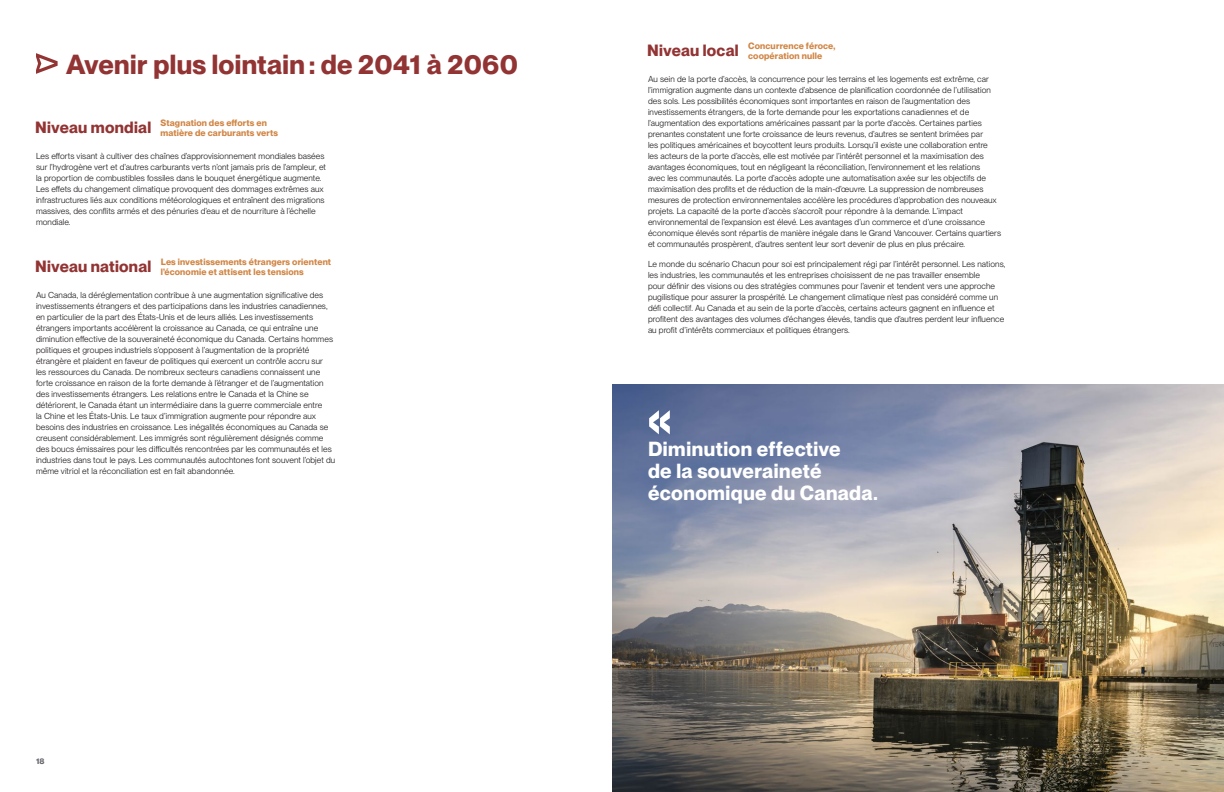
<style>
.page{position:relative;width:1224px;height:792px;background:#fff}
.page>*{position:absolute;margin:0;border:0;box-sizing:border-box;transform-origin:0 0}
.t1{font:700 52px "PP Neue Montreal";color:#fff}
.t2{font:700 27px "PP Neue Montreal";letter-spacing:.01em;color:#923433}
.t3{font:700 20px/22px "PP Neue Montreal";letter-spacing:.02em;color:#fff}
.t4{font:700 16px "PP Neue Montreal";letter-spacing:.015em;color:#923433}
.t5{font:700 9px/10px "PP Neue Montreal";letter-spacing:.015em;color:#d18645}
.t6{font:8.5px/11px "PP Neue Montreal";letter-spacing:.01em;color:#231f20}
.t7{font:700 8px "PP Neue Montreal";color:#63656a}
</style>
<div class="page">
<img style="left:612px;top:384px;width:612px;height:408px">
<svg style="left:36px;top:53px;width:22px;height:21px"></svg>
<h2 class="t2" style="left:66px;top:48px;width:453px">Avenir plus lointain : de 2041 à 2060</h2>
<h3 class="t4" style="left:35px;top:118px;width:118px">Niveau mondial</h3>
<p class="t5" style="left:161px;top:118px;width:119px">Stagnation des efforts en matière de carburants verts</p>
<p class="t6" style="left:36px;top:151px;width:292px">Les efforts visant à cultiver des chaînes d’approvisionnement mondiales basées sur l’hydrogène vert et d’autres carburants verts n’ont jamais pris de l’ampleur, et la proportion de combustibles fossiles dans le bouquet énergétique augmente.<br>Les effets du changement climatique provoquent des dommages extrêmes aux infrastructures liés aux conditions météorologiques et entraînent des migrations massives, des conflits armés et des pénuries d’eau et de nourriture à l’échelle mondiale.</p>
<h3 class="t4" style="left:35px;top:257px;width:118px">Niveau national</h3>
<p class="t5" style="left:161px;top:257px;width:172px">Les investissements étrangers orientent l’économie et attisent les tensions</p>
<p class="t6" style="left:36px;top:290px;width:301px">Au Canada, la déréglementation contribue à une augmentation significative des investissements étrangers et des participations dans les industries canadiennes, en particulier de la part des États-Unis et de leurs alliés. Les investissements étrangers importants accélèrent la croissance au Canada, ce qui entraîne une diminution effective de la souveraineté économique du Canada. Certains hommes politiques et groupes industriels s’opposent à l’augmentation de la propriété étrangère et plaident en faveur de politiques qui exercent un contrôle accru sur les ressources du Canada. De nombreux secteurs canadiens connaissent une forte croissance en raison de la forte demande à l’étranger et de l’augmentation des investissements étrangers. Les relations entre le Canada et la Chine se détériorent, le Canada étant un intermédiaire dans la guerre commerciale entre<br>la Chine et les États-Unis. Le taux d’immigration augmente pour répondre aux besoins des industries en croissance. Les inégalités économiques au Canada se creusent considérablement. Les immigrés sont régulièrement désignés comme des boucs émissaires pour les difficultés rencontrées par les communautés et les industries dans tout le pays. Les communautés autochtones font souvent l’objet du même vitriol et la réconciliation est en fait abandonnée.</p>
<p class="t7" style="left:36px;top:756px;width:10px">18</p>
<h3 class="t4" style="left:647px;top:41px;width:93px">Niveau local</h3>
<p class="t5" style="left:748px;top:41px;width:89px">Concurrence féroce, coopération nulle</p>
<p class="t6" style="left:648px;top:74px;width:355px">Au sein de la porte d’accès, la concurrence pour les terrains et les logements est extrême, car l’immigration augmente dans un contexte d’absence de planification coordonnée de l’utilisation des sols. Les possibilités économiques sont importantes en raison de l’augmentation des investissements étrangers, de la forte demande pour les exportations canadiennes et de l’augmentation des exportations américaines passant par la porte d’accès. Certaines parties prenantes constatent une forte croissance de leurs revenus, d’autres se sentent brimées par<br>les politiques américaines et boycottent leurs produits. Lorsqu’il existe une collaboration entre<br>les acteurs de la porte d’accès, elle est motivée par l’intérêt personnel et la maximisation des avantages économiques, tout en négligeant la réconciliation, l’environnement et les relations<br>avec les communautés. La porte d’accès adopte une automatisation axée sur les objectifs de maximisation des profits et de réduction de la main-d’œuvre. La suppression de nombreuses mesures de protection environnementales accélère les procédures d’approbation des nouveaux projets. La capacité de la porte d’accès s’accroît pour répondre à la demande. L’impact environnemental de l’expansion est élevé. Les avantages d’un commerce et d’une croissance économique élevés sont répartis de manière inégale dans le Grand Vancouver. Certains quartiers et communautés prospèrent, d’autres sentent leur sort devenir de plus en plus précaire.</p>
<p class="t6" style="left:648px;top:259px;width:359px">Le monde du scénario Chacun pour soi est principalement régi par l’intérêt personnel. Les nations, les industries, les communautés et les entreprises choisissent de ne pas travailler ensemble<br>pour définir des visions ou des stratégies communes pour l’avenir et tendent vers une approche pugilistique pour assurer la prospérité. Le changement climatique n’est pas considéré comme un défi collectif. Au Canada et au sein de la porte d’accès, certains acteurs gagnent en influence et profitent des avantages des volumes d’échanges élevés, tandis que d’autres perdent leur influence au profit d’intérêts commerciaux et politiques étrangers.</p>
<h1 class="t1" style="left:647px;top:386px;width:27px">«</h1>
<h3 class="t3" style="left:648px;top:438px;width:231px">Diminution effective<br>de la souveraineté économique du Canada.</h3>
</div>
